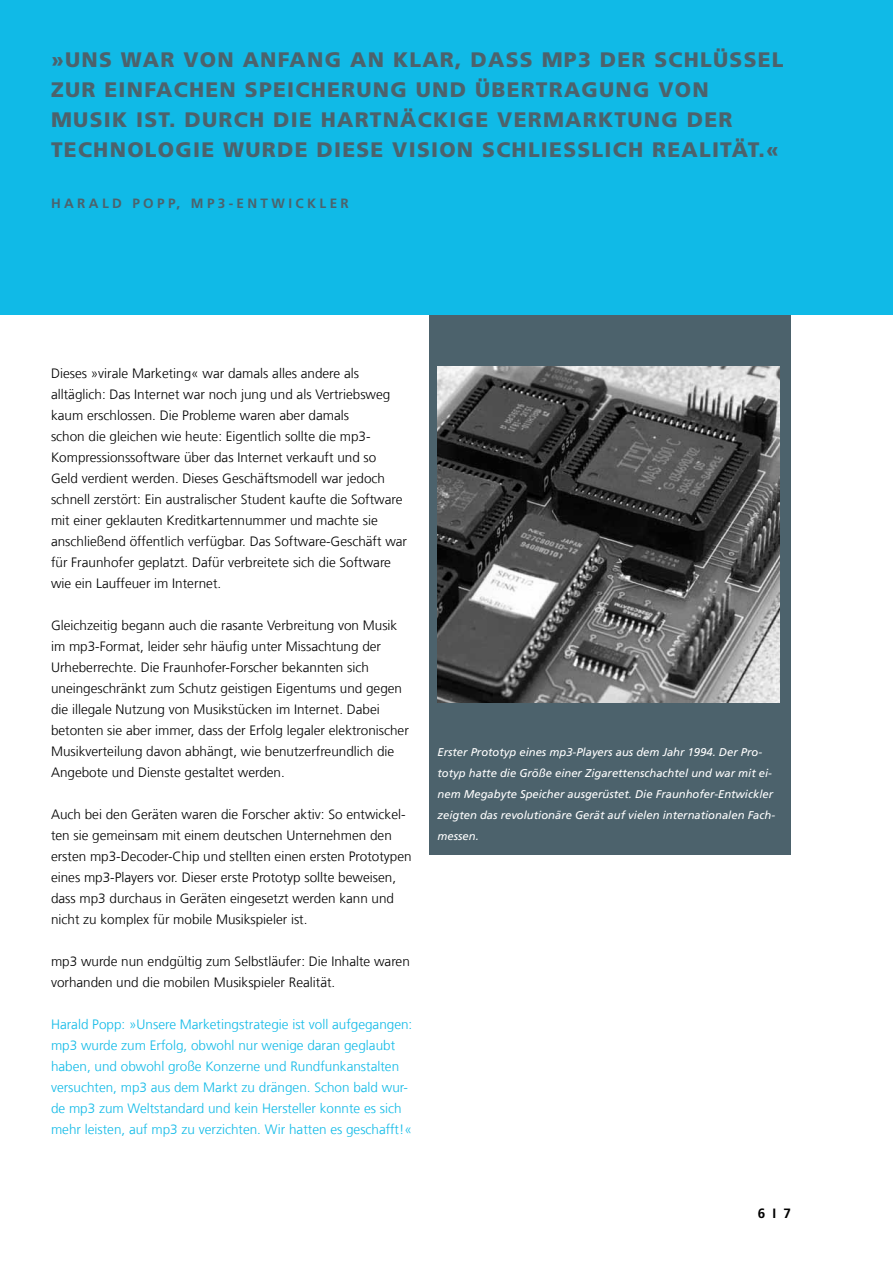
<style>
.page{position:relative;width:893px;height:1263px;background:#fff}
.page>*{position:absolute;margin:0;border:0;box-sizing:border-box;transform-origin:0 0}
.t1{font:900 21px/30px "Frutiger LT Com";letter-spacing:.06em;color:#4c626c}
.t2{font:300 13.5px/21px "Frutiger LT Com";color:#000}
.t3{font:300 13.5px/21px "Frutiger LT Com";color:#10bae7}
.t4{font:700 13.5px "Frutiger LT Com";letter-spacing:.25em;color:#4c626c}
.t5{font:700 13.5px "Frutiger LT Com";color:#000}
.t6{font:italic 11.25px/21px "Frutiger LT Com";color:#fff}
</style>
<div class="page">
<div style="left:429px;top:315px;width:362px;height:539px;background:#4c626c"></div>
<div style="left:0;top:0;width:893px;height:315px;background:#10bae7"></div>
<img style="left:438px;top:367px;width:342px;height:336px">
<h1 class="t1" style="left:51px;top:44px;width:734px">»UNS WAR VON ANFANG AN KLAR, DASS MP3 DER SCHLÜSSEL ZUR EINFACHEN SPEICHERUNG UND ÜBERTRAGUNG VON MUSIK IST. DURCH DIE HARTNÄCKIGE VERMARKTUNG DER TECHNOLOGIE WURDE DIESE VISION SCHLIESSLICH REALITÄT.«</h1>
<p class="t4" style="left:51px;top:195px;width:299px">H ARALD POPP, MP3-E NTWI CKLER</p>
<p class="t2" style="left:51px;top:363px;width:358px">Dieses »virale Marketing« war damals alles andere als alltäglich: Das Internet war noch jung und als Vertriebsweg kaum erschlossen. Die Probleme waren aber damals<br>schon die gleichen wie heute: Eigentlich sollte die mp3- Kompressionssoftware über das Internet verkauft und so<br>Geld verdient werden. Dieses Geschäftsmodell war jedoch schnell zerstört: Ein australischer Student kaufte die Software mit einer geklauten Kreditkartennummer und machte sie anschließend öffentlich verfügbar. Das Software-Geschäft war für Fraunhofer geplatzt. Dafür verbreitete sich die Software wie ein Lauffeuer im Internet.</p>
<p class="t2" style="left:51px;top:615px;width:359px">Gleichzeitig begann auch die rasante Verbreitung von Musik im mp3-Format, leider sehr häufig unter Missachtung der Urheberrechte. Die Fraunhofer-Forscher bekannten sich uneingeschränkt zum Schutz geistigen Eigentums und gegen die illegale Nutzung von Musikstücken im Internet. Dabei betonten sie aber immer, dass der Erfolg legaler elektronischer Musikverteilung davon abhängt, wie benutzerfreundlich die Angebote und Dienste gestaltet werden.</p>
<p class="t2" style="left:51px;top:804px;width:362px">Auch bei den Geräten waren die Forscher aktiv: So entwickel&shy;ten sie gemeinsam mit einem deutschen Unternehmen den ersten mp3-Decoder-Chip und stellten einen ersten Prototypen eines mp3-Players vor. Dieser erste Prototyp sollte beweisen, dass mp3 durchaus in Geräten eingesetzt werden kann und nicht zu komplex für mobile Musikspieler ist.</p>
<p class="t2" style="left:51px;top:951px;width:360px">mp3 wurde nun endgültig zum Selbstläufer: Die Inhalte waren vorhanden und die mobilen Musikspieler Realität.</p>
<p class="t3" style="left:51px;top:1014px;width:363px">Harald Popp: »Unsere Marketingstrategie ist voll aufgegangen: mp3 wurde zum Erfolg, obwohl nur wenige daran geglaubt haben, und obwohl große Konzerne und Rundfunkanstalten versuchten, mp3 aus dem Markt zu drängen. Schon bald wur&shy;de mp3 zum Weltstandard und kein Hersteller konnte es sich mehr leisten, auf mp3 zu verzichten. Wir hatten es geschafft!«</p>
<p class="t6" style="left:438px;top:742px;width:339px">Erster Prototyp eines mp3-Players aus dem Jahr 1994. Der Pro&shy;totyp hatte die Größe einer Zigarettenschachtel und war mit ei&shy;nem Megabyte Speicher ausgerüstet. Die Fraunhofer-Entwickler zeigten das revolutionäre Gerät auf vielen internationalen Fach&shy;messen.</p>
<p class="t5" style="left:758px;top:1205px;width:35px">6 I 7</p>
</div>
